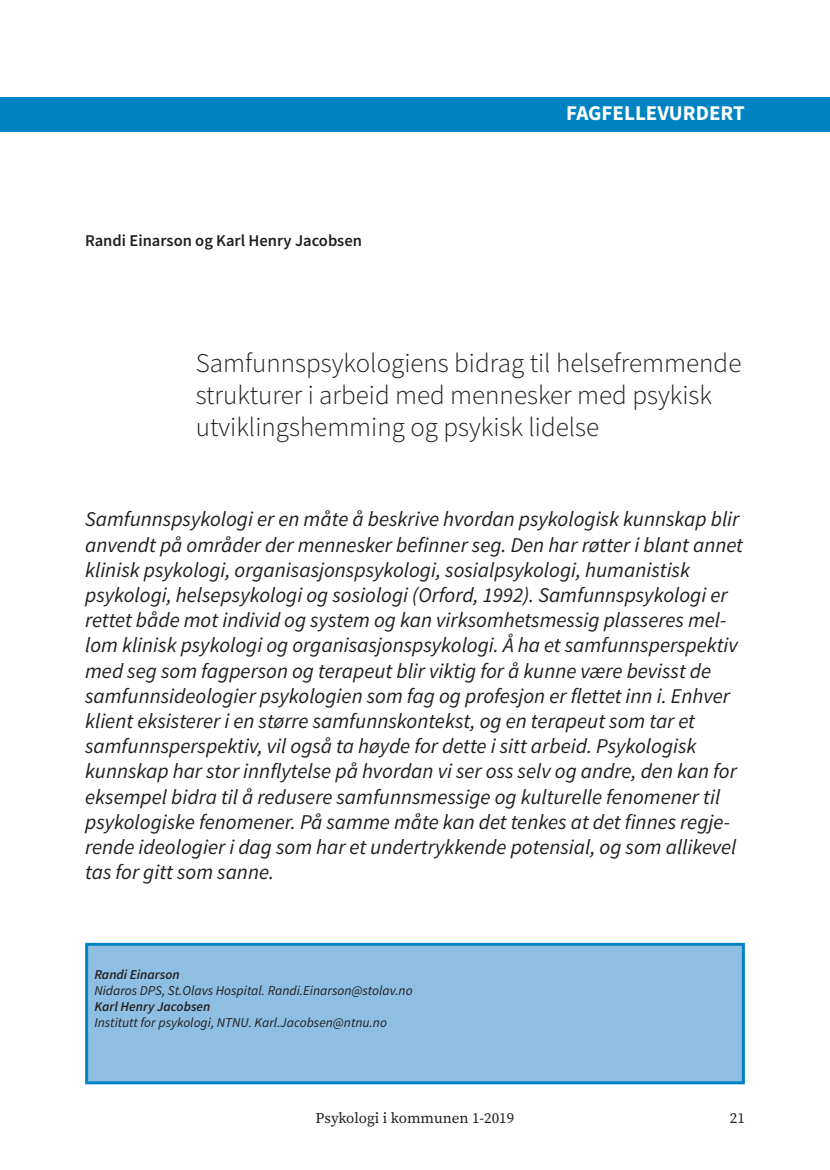
<style>
.page{position:relative;width:830px;height:1170px;background:#fff}
.page>*{position:absolute;margin:0;border:0;box-sizing:border-box;transform-origin:0 0}
.t1{font:300 27px/32.4px "Source Sans Pro";color:#231f20}
.t2{font:italic 21px/25.2px "Source Sans Pro";color:#231f20}
.t3{font:700 21px "Source Sans Pro";color:#fff}
.t4{font:600 16.5px "Source Sans Pro";color:#231f20}
.t5{font:15px "Source Serif Pro";color:#231f20}
.t6{font:italic 13.5px "Source Sans Pro";color:#231f20}
.t7{font:italic 600 13.5px "Source Sans Pro";color:#231f20}
</style>
<div class="page">
<div style="left:0;top:98px;width:829px;height:34px;background:#0083c3"></div>
<div style="left:88px;top:945px;width:653px;height:136px;background:#8ebee2"></div>
<div style="left:85px;top:942px;width:659px;height:142px;border:3px solid #0083c3"></div>
<p class="t4" style="left:85px;top:235px;width:278px">Randi Einarson og Karl Henry Jacobsen</p>
<p class="t3" style="left:566px;top:105px;width:180px">FAGFELLEVURDERT</p>
<p class="t1" style="left:196px;top:348px;width:547px">Samfunnspsykologiens bidrag til helsefremmende strukturer i arbeid med mennesker med psykisk utviklingshemming og psykisk lidelse</p>
<p class="t2" style="left:85px;top:508px;width:659px">Samfunnspsykologi er en måte å beskrive hvordan psykologisk kunnskap blir anvendt på områder der mennesker befinner seg. Den har røtter i blant annet klinisk psykologi, organisasjonspsykologi, sosialpsykologi, humanistisk psykologi, helsepsykologi og sosiologi (Orford, 1992). Samfunnspsykologi er rettet både mot individ og system og kan virksomhetsmessig plasseres mel&shy;lom klinisk psykologi og organisasjonspsykologi. Å ha et samfunnsperspektiv med seg som fagperson og terapeut blir viktig for å kunne være bevisst de samfunnsideologier psykologien som fag og profesjon er flettet inn i. Enhver klient eksisterer i en større samfunnskontekst, og en terapeut som tar et samfunnsperspektiv, vil også ta høyde for dette i sitt arbeid. Psykologisk kunnskap har stor innflytelse på hvordan vi ser oss selv og andre, den kan for eksempel bidra til å redusere samfunnsmessige og kulturelle fenomener til psykologiske fenomener. På samme måte kan det tenkes at det finnes regje&shy;rende ideologier i dag som har et undertrykkende potensial, og som allikevel tas for gitt som sanne.</p>
<p class="t7" style="left:94px;top:969px;width:87px">Randi Einarson</p>
<p class="t6" style="left:94px;top:985px;width:320px">Nidaros DPS, St.Olavs Hospital. Randi.Einarson@stolav.no</p>
<p class="t7" style="left:94px;top:1001px;width:118px">Karl Henry Jacobsen</p>
<p class="t6" style="left:94px;top:1017px;width:294px">Institutt for psykologi, NTNU. Karl.Jacobsen@ntnu.no</p>
<p class="t5" style="left:315px;top:1111px;width:200px">Psykologi i kommunen 1-2019</p>
<p class="t5" style="left:729px;top:1112px;width:16px">21</p>
</div>
